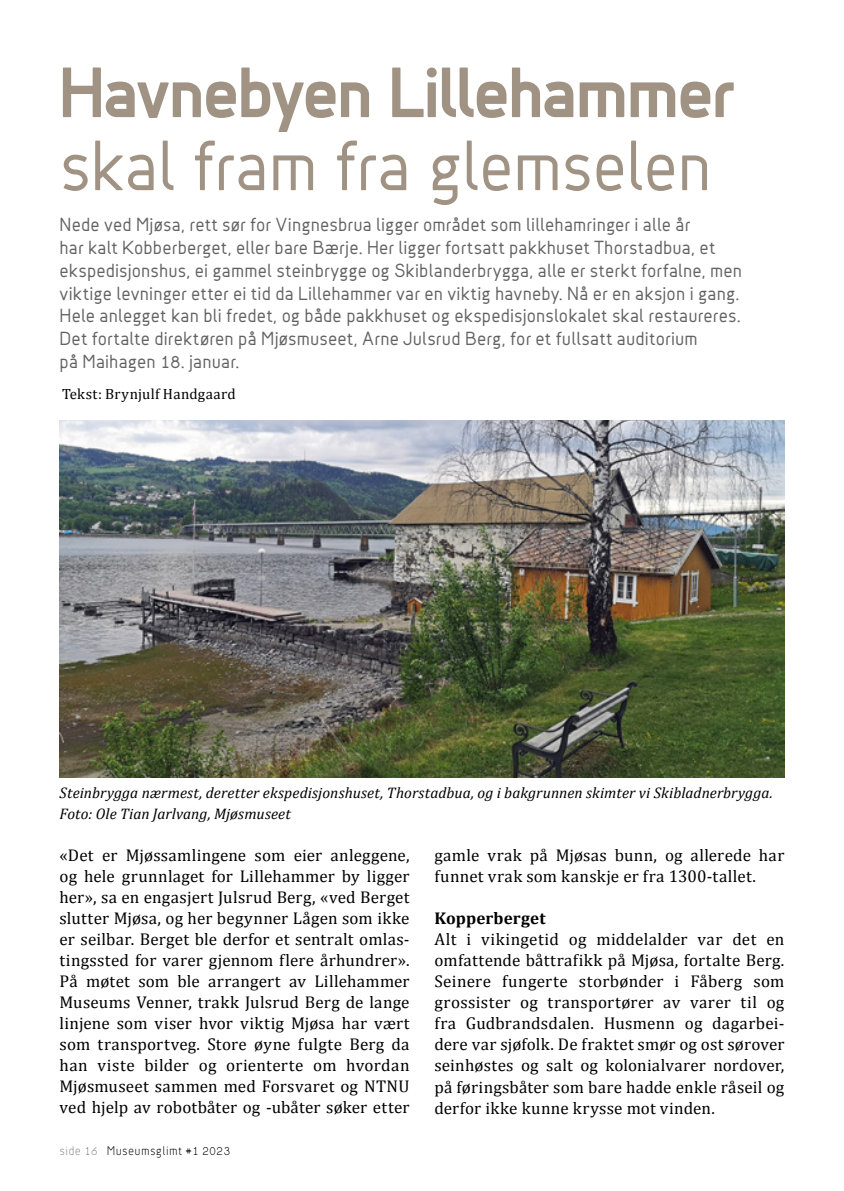
<style>
.page{position:relative;width:844px;height:1191px;background:#fff}
.page>*{position:absolute;margin:0;border:0;box-sizing:border-box;transform-origin:0 0}
.t1{font:700 68.77px "Jacobs Sans";letter-spacing:-.005em;color:#a19383}
.t2{font:68.77px "Jacobs Sans";letter-spacing:-.01em;color:#a19383}
.t3{font:18.38px/22.8px "Jacobs Sans";letter-spacing:.005em;color:#646363}
.t4{font:17.15px/21px "Cambria";letter-spacing:.015em;color:#000;text-align:justify}
.t5{font:700 17.15px "Cambria";letter-spacing:.005em;color:#000}
.t6{font:italic 15.4px/21px "Cambria";letter-spacing:.005em;color:#000}
.t7{font:14.88px "Cambria";letter-spacing:.025em;color:#000}
.t8{font:300 12.25px "Jacobs Sans";letter-spacing:.025em;color:#000}
.s1{color:#878787}
</style>
<div class="page">
<img style="left:60px;top:420px;width:724px;height:357px">
<h1 class="t1" style="left:60px;top:50px;width:676px">Havnebyen Lillehammer</h1>
<h1 class="t2" style="left:60px;top:124px;width:653px">skal fram fra glemselen</h1>
<p class="t3" style="left:60px;top:213px;width:684px">Nede ved Mjøsa, rett sør for Vingnesbrua ligger området som lillehamringer i alle år<br>har kalt Kobberberget, eller bare Bærje. Her ligger fortsatt pakkhuset Thorstadbua, et ekspedisjonshus, ei gammel steinbrygge og Skiblanderbrygga, alle er sterkt forfalne, men viktige levninger etter ei tid da Lillehammer var en viktig havneby. Nå er en aksjon i gang.<br>Hele anlegget kan bli fredet, og både pakkhuset og ekspedisjonslokalet skal restaureres.<br>Det fortalte direktøren på Mjøsmuseet, Arne Julsrud Berg, for et fullsatt auditorium<br>på Maihagen 18. januar.</p>
<p class="t7" style="left:62px;top:385px;width:175px">Tekst: Brynjulf Handgaard</p>
<p class="t6" style="left:60px;top:782px;width:714px">Steinbrygga nærmest, deretter ekspedisjonshuset, Thorstadbua, og i bakgrunnen skimter vi Skibladnerbrygga.<br>Foto: Ole Tian Jarlvang, Mjøsmuseet</p>
<p class="t4" style="left:60px;top:845px;width:351px">«Det er Mjøssamlingene som eier anleggene, og hele grunnlaget for Lillehammer by ligger her», sa en engasjert Julsrud Berg, «ved Berget slutter Mjøsa, og her begynner Lågen som ikke er seilbar. Berget ble derfor et sentralt omlas&shy;tingssted for varer gjennom flere århundrer».<br>På møtet som ble arrangert av Lillehammer Museums Venner, trakk Julsrud Berg de lange linjene som viser hvor viktig Mjøsa har vært som transportveg. Store øyne fulgte Berg da han viste bilder og orienterte om hvordan Mjøsmuseet sammen med Forsvaret og NTNU ved hjelp av robotbåter og -ubåter søker etter</p>
<p class="t4" style="left:434px;top:845px;width:351px">gamle vrak på Mjøsas bunn, og allerede har funnet vrak som kanskje er fra 1300-tallet.</p>
<p class="t5" style="left:434px;top:906px;width:113px">Kopperberget</p>
<p class="t4" style="left:434px;top:929px;width:351px">Alt i vikingetid og middelalder var det en omfattende båttrafikk på Mjøsa, fortalte Berg.<br>Seinere fungerte storbønder i Fåberg som grossister og transportører av varer til og fra Gudbrandsdalen. Husmenn og dagarbei&shy;dere var sjøfolk. De fraktet smør og ost sørover seinhøstes og salt og kolonialvarer nordover, på føringsbåter som bare hadde enkle råseil og derfor ikke kunne krysse mot vinden.</p>
<p class="t8" style="left:60px;top:1143px;width:172px"><span class="s1">side 16</span> Museumsglimt #1 2023</p>
</div>
